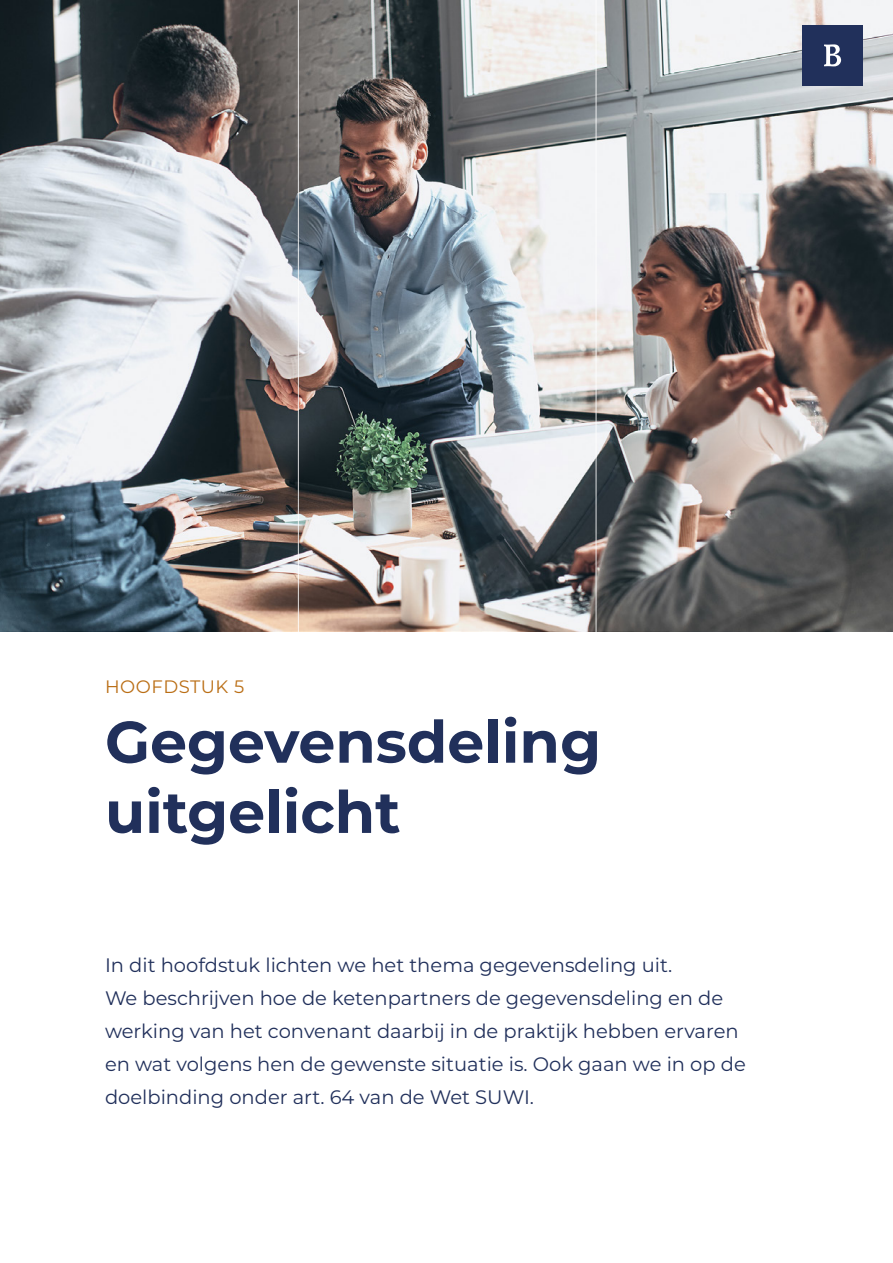
<style>
.page{position:relative;width:893px;height:1263px;background:#fff}
.page>*{position:absolute;margin:0;border:0;box-sizing:border-box;transform-origin:0 0}
.Heading{font:700 58.5px/70.2px "Montserrat";color:#21305b}
.Inleiding{font:19.5px/33px "Montserrat";color:#21305b}
.Hoofdstuknummer_labe{font:18px "Montserrat";letter-spacing:.03em;color:#ba6e15}
</style>
<div class="page">
<img style="left:0;top:0;width:893px;height:631px">
<hr style="left:298px;top:0;width:1px;height:639px;background:#fff">
<hr style="left:595px;top:0;width:2px;height:639px;background:#fff">
<div style="left:802px;top:25px;width:60px;height:60px;background:#21305b"></div>
<svg style="left:824px;top:44px;width:17px;height:22px"></svg>
<p class="Hoofdstuknummer_labe" style="left:105px;top:674px;width:141px">HOOFDSTUK 5</p>
<h1 class="Heading" style="left:105px;top:704px;width:498px">Gegevensdeling uitgelicht</h1>
<p class="Inleiding" style="left:105px;top:948px;width:642px">In dit hoofdstuk lichten we het thema gegevensdeling uit.<br>We beschrijven hoe de ketenpartners de gegevensdeling en de werking van het convenant daarbij in de praktijk hebben ervaren en wat volgens hen de gewenste situatie is. Ook gaan we in op de doelbinding onder art. 64 van de Wet SUWI.</p>
</div>
